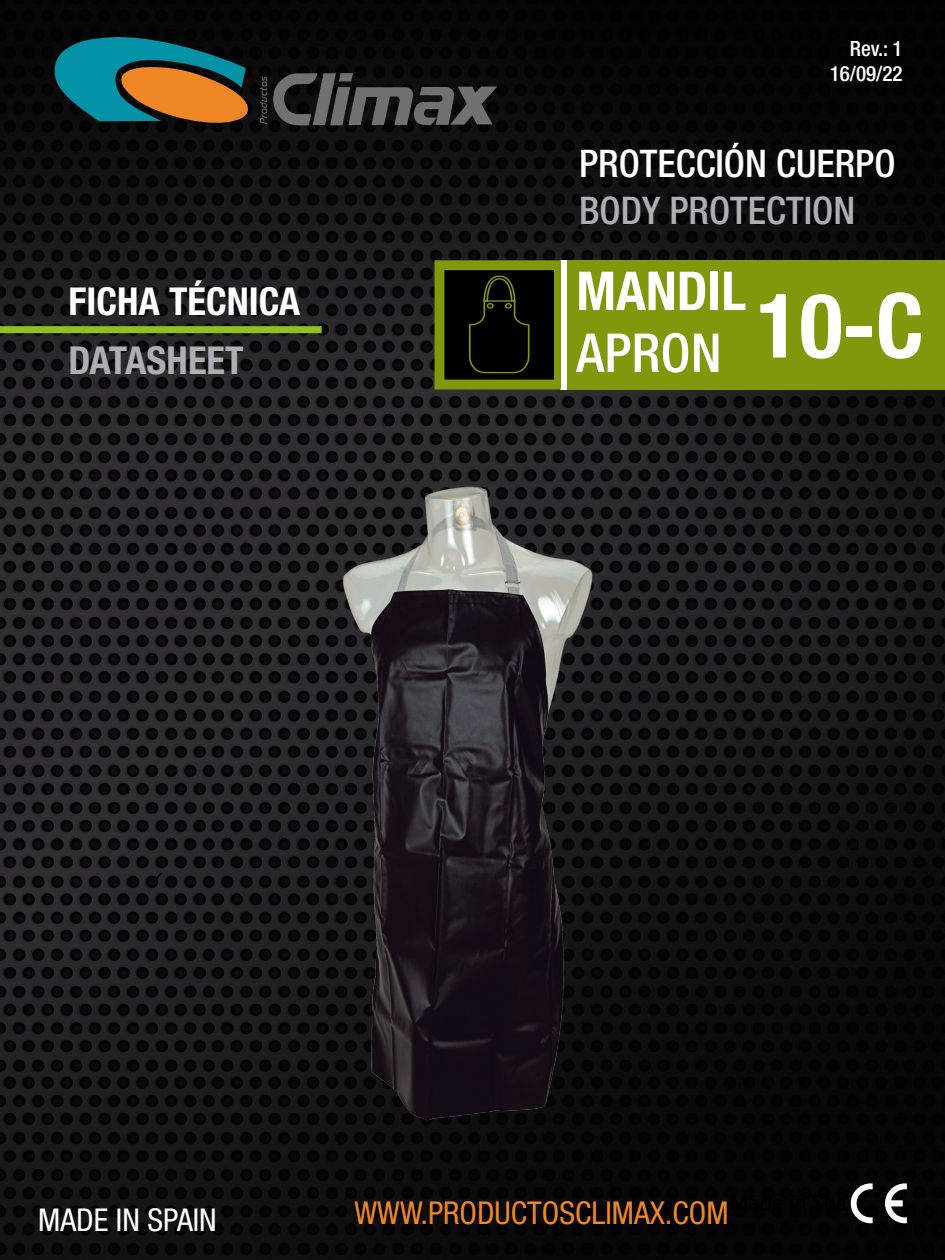
<style>
.page{position:relative;width:945px;height:1260px;background:#fff}
.page>*{position:absolute;margin:0;border:0;box-sizing:border-box;transform-origin:0 0}
.t1{font:700 condensed 89.6px "Helvetica Neue LT Std";color:#fff}
.t2{font:700 condensed 53.73px "Helvetica Neue LT Std";color:#fff}
.t3{font:500 condensed 53.73px "Helvetica Neue LT Std";letter-spacing:.005em;color:#fff}
.t4{font:700 condensed 38.5px "Helvetica Neue LT Std";color:#fff}
.t5{font:700 condensed 38.5px "Helvetica Neue LT Std";color:#aeafb3}
.t6{font:500 condensed 38.15px "Helvetica Neue LT Std";color:#fff}
.t7{font:500 condensed 38.15px "Helvetica Neue LT Std";color:#aeafb3}
.t8{font:condensed 31.5px "Helvetica Neue LT Std";color:#ef8726}
.t9{font:condensed 31.5px "Helvetica Neue LT Std";color:#fff}
.t10{font:500 condensed 21px/25.2px "Helvetica Neue LT Std";color:#fff;text-align:right}
</style>
<div class="page">
<img style="left:0;top:0;width:945px;height:1260px">
<svg style="left:851px;top:1183px;width:22px;height:40px"></svg>
<svg style="left:885px;top:1183px;width:22px;height:40px"></svg>
<svg style="left:50px;top:35px;width:203px;height:94px;background:#405a4a"></svg>
<svg style="left:260px;top:76px;width:7px;height:48px"></svg>
<svg style="left:273px;top:73px;width:224px;height:54px;background:#3b3c3b"></svg>
<svg style="left:154px;top:870px;width:10px;height:11px"></svg>
<div style="left:0;top:326px;width:322px;height:7px;background:#92c020"></div>
<div style="left:565px;top:260px;width:380px;height:129px;background:#81980d"></div>
<img style="left:242px;top:413px;width:486px;height:728px">
<div style="left:438px;top:260px;width:122px;height:129px;background:#000"></div>
<svg style="left:469px;top:276px;width:60px;height:97px"></svg>
<div style="left:435px;top:260px;width:129px;height:129px;border:10px solid #81980d"></div>
<div style="left:561px;top:260px;width:6px;height:129px;background:#fff"></div>
<p class="t10" style="left:830px;top:36px;width:74px">Rev.: 1<br>16/09/22</p>
<p class="t4" style="left:69px;top:278px;width:233px">FICHA TÉCNICA</p>
<p class="t5" style="left:69px;top:337px;width:176px">DATASHEET</p>
<p class="t6" style="left:579px;top:140px;width:318px">PROTECCIÓN CUERPO</p>
<p class="t7" style="left:579px;top:188px;width:278px">BODY PROTECTION</p>
<h2 class="t2" style="left:576px;top:258px;width:171px">MANDIL</h2>
<h2 class="t3" style="left:576px;top:321px;width:147px">APRON</h2>
<h1 class="t1" style="left:757px;top:271px;width:169px">10-C</h1>
<p class="t9" style="left:38px;top:1201px;width:180px">MADE IN SPAIN</p>
<p class="t8" style="left:355px;top:1195px;width:375px">WWW.PRODUCTOSCLIMAX.COM</p>
</div>
